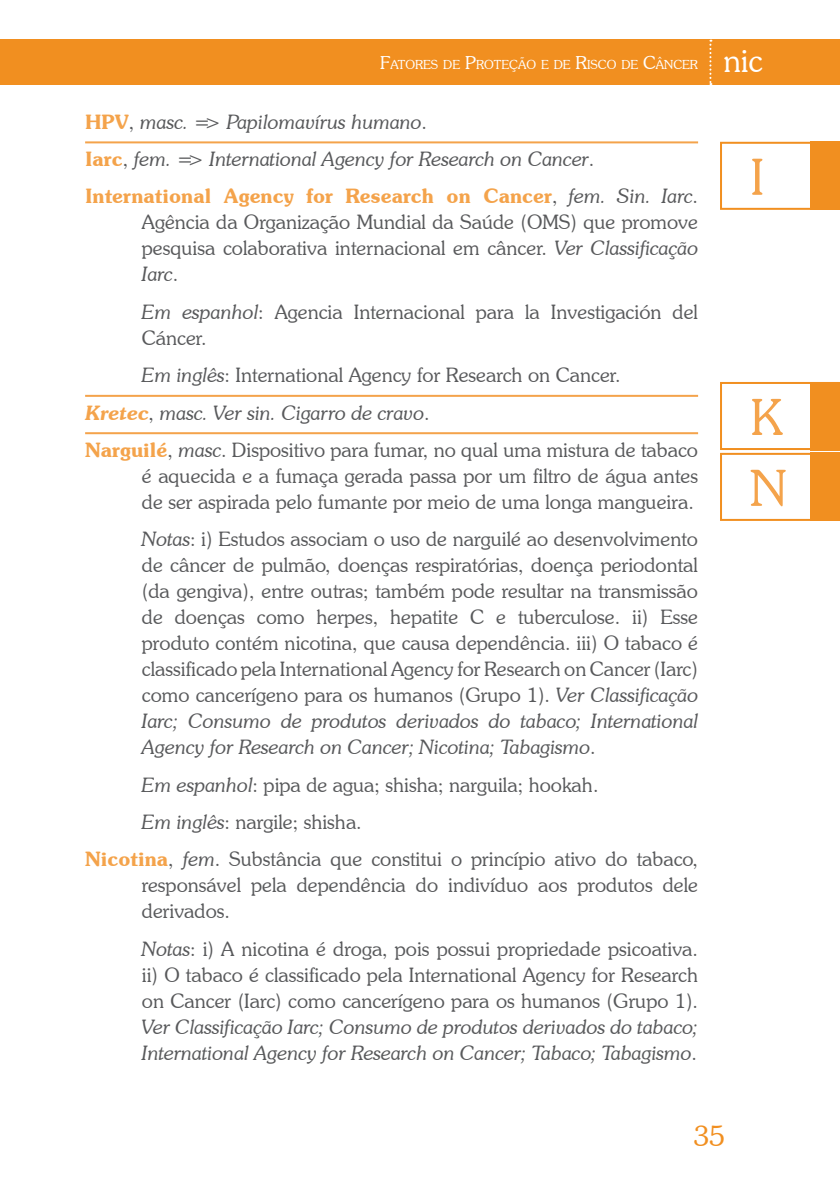
<style>
.page{position:relative;width:840px;height:1191px;background:#fff}
.page>*{position:absolute;margin:0;border:0;box-sizing:border-box;transform-origin:0 0}
.t1{font:300 50px/70.8px "Souvenir IT Cby BT";color:#f4a34b}
.t2{font:300 32px "Souvenir IT Cby BT";color:#fff}
.t3{font:300 28px "Souvenir IT Cby BT";color:#f18f20}
.t4{font:300 20px/26px "Souvenir IT Cby BT";color:#58595b}
.t5{font:italic 300 20px/37.4px "Souvenir IT Cby BT";color:#58595b}
.t6{font:300 12.6px "Souvenir IT Cby BT";color:#fff}
.s1{font-size:18px}
.s2{font-weight:600;font-style:normal;color:#f4a34b}
.s3{font-style:normal}
.s4{font-style:italic}
.s5{font-weight:600;font-style:italic;color:#f4a34b}
.s6{font-weight:600;color:#f4a34b}
</style>
<div class="page">
<div style="left:0;top:40px;width:839px;height:45px;background:#f18f20"></div>
<svg style="left:709px;top:40px;width:2px;height:45px"></svg>
<hr style="left:85px;top:141px;width:612px;height:2px;background:#f4a34b">
<hr style="left:85px;top:395px;width:612px;height:2px;background:#f4a34b">
<hr style="left:85px;top:432px;width:612px;height:2px;background:#f4a34b">
<svg style="left:720px;top:142px;width:90px;height:68px"></svg>
<svg style="left:720px;top:382px;width:119px;height:139px"></svg>
<div style="left:810px;top:142px;width:29px;height:68px;background:#f18f20"></div>
<div style="left:810px;top:382px;width:29px;height:68px;background:#f18f20"></div>
<div style="left:810px;top:453px;width:29px;height:68px;background:#f18f20"></div>
<p class="t6" style="left:380px;top:57px;width:319px"><span class="s1">F</span>ATORES DE <span class="s1">P</span>ROTEÇÃO E DE <span class="s1">R</span>ISCO DE <span class="s1">C</span>ÂNCER</p>
<p class="t5" style="left:85px;top:103px;width:614px"><span class="s2">HPV</span><span class="s3">,</span> masc. <span class="s3">=&gt;</span> Papilomavírus humano<span class="s3">.<br></span><span class="s2">Iarc</span><span class="s3">,</span> fem. <span class="s3">=&gt;</span> International Agency for Research on Cancer<span class="s3">.<br></span><span class="s2">International Agency for Research on Cancer</span><span class="s3">,</span> fem. Sin. Iarc<span class="s3">.</span></p>
<p class="t4" style="left:142px;top:209px;width:557px;text-align:justify">Agência da Organização Mundial da Saúde (OMS) que promove pesquisa colaborativa internacional em câncer. <span class="s4">Ver Classificação Iarc</span>.</p>
<p class="t4" style="left:142px;top:298px;width:557px"><span class="s4">Em espanhol</span>: Agencia Internacional para la Investigación del<br>Cáncer.</p>
<p class="t4" style="left:85px;top:356px;width:614px;line-height:37.4px;text-indent:57px"><span class="s4">Em inglês</span>: International Agency for Research on Cancer.<br><span class="s5">Kretec</span>, <span class="s4">masc. Ver sin. Cigarro de cravo</span>.<br><span class="s6">Narguilé</span>, <span class="s4">masc</span>. Dispositivo para fumar, no qual uma mistura de tabaco</p>
<p class="t4" style="left:142px;top:462px;width:557px">é aquecida e a fumaça gerada passa por um filtro de água antes de ser aspirada pelo fumante por meio de uma longa mangueira.</p>
<p class="t4" style="left:142px;top:526px;width:557px;text-align:justify"><span class="s4">Notas</span>: i) Estudos associam o uso de narguilé ao desenvolvimento de câncer de pulmão, doenças respiratórias, doença periodontal (da gengiva), entre outras; também pode resultar na transmissão de doenças como herpes, hepatite C e tuberculose. ii) Esse produto contém nicotina, que causa dependência. iii) O tabaco é classificado pela International Agency for Research on Cancer (Iarc) como cancerígeno para os humanos (Grupo 1). <span class="s4">Ver Classificação Iarc; Consumo de produtos derivados do tabaco; International Agency for Research on Cancer; Nicotina; Tabagismo</span>.</p>
<p class="t4" style="left:142px;top:771px;width:458px"><span class="s4">Em espanhol</span>: pipa de agua; shisha; narguila; hookah.</p>
<p class="t4" style="left:142px;top:808px;width:221px"><span class="s4">Em inglês</span>: nargile; shisha.</p>
<p class="t4" style="left:85px;top:846px;width:614px"><span class="s6">Nicotina</span>, <span class="s4">fem</span>. Substância que constitui o princípio ativo do tabaco,</p>
<p class="t4" style="left:142px;top:872px;width:557px">responsável pela dependência do indivíduo aos produtos dele derivados.</p>
<p class="t4" style="left:142px;top:935px;width:557px;text-align:justify"><span class="s4">Notas</span>: i) A nicotina é droga, pois possui propriedade psicoativa. ii) O tabaco é classificado pela International Agency for Research on Cancer (Iarc) como cancerígeno para os humanos (Grupo 1).<br><span class="s4">Ver Classificação Iarc; Consumo de produtos derivados do tabaco; International Agency for Research on Cancer; Tabaco; Tabagismo</span>.</p>
<p class="t2" style="left:723px;top:41px;width:41px">nic</p>
<p class="t1" style="left:750px;top:141px;width:15px">I</p>
<p class="t1" style="left:750px;top:381px;width:38px">K<br>N</p>
<p class="t3" style="left:693px;top:1118px;width:32px">35</p>
</div>
